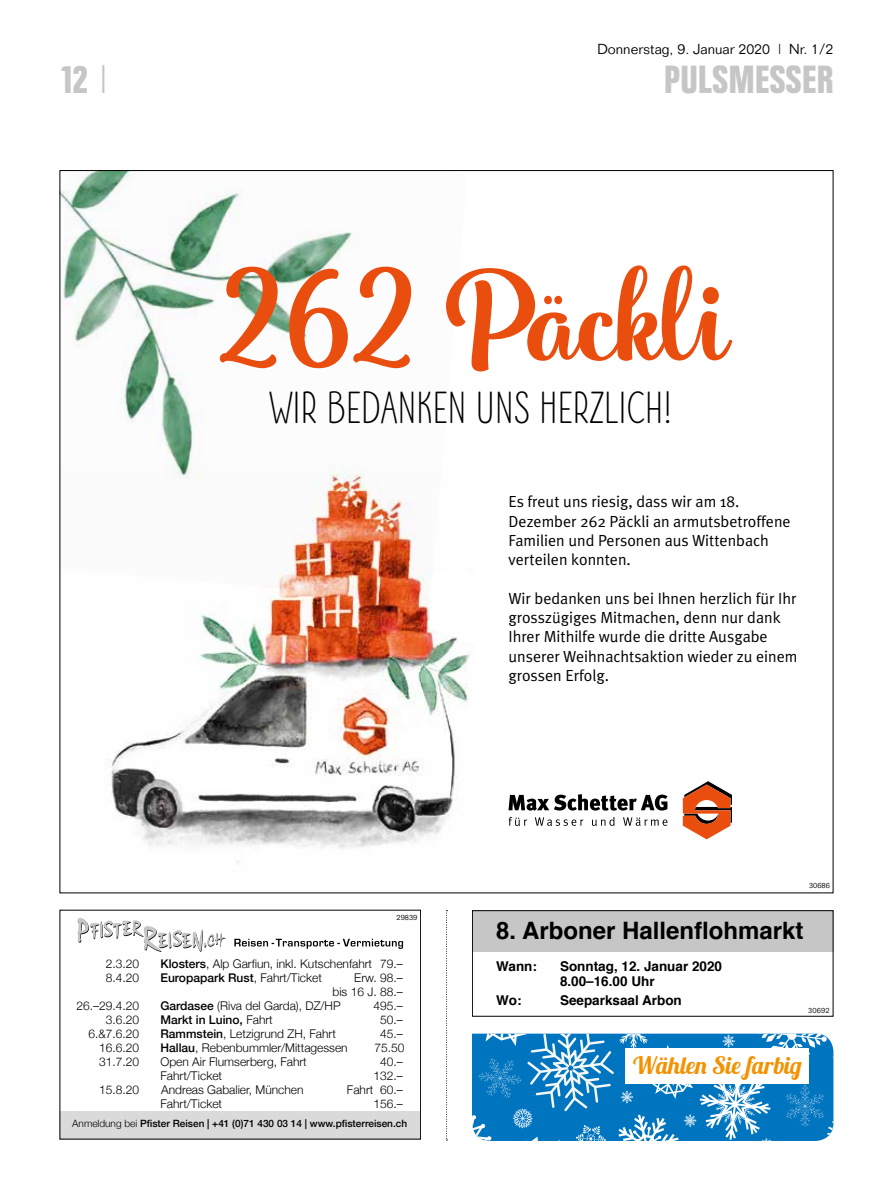
<style>
.page{position:relative;width:893px;height:1191px;background:#fff}
.page>*{position:absolute;margin:0;border:0;box-sizing:border-box;transform-origin:0 0}
.t1{font:800 130.05px "Photo Wall";color:#e94e0f}
.t2{font:45px "Photo Wall Sans";letter-spacing:-.02em;color:#000}
.t3{font:700 39px "Folio Condensed BQ";letter-spacing:.02em;color:#c6c6c6}
.t4{font:700 24px "Helvetica";color:#000}
.t5{font:24px "Lobster 1.3";color:#f39200}
.t6{font:16.05px/19.2px "Meta Plus";color:#000}
.t7{font:300 14.25px "Folio";color:#000}
.t8{font:700 13.5px/15px "Helvetica";color:#000}
.t9{font:300 12px/14px "Helvetica Neue";color:#000;text-align:right}
.t10{font:500 12px "Helvetica Neue";color:#000}
.t11{font:500 10.05px "Helvetica Neue";color:#000}
.t12{font:300 7.5px "Folio";color:#000}
.s1{font-family:"Folio";font-weight:300}
.s2{font-weight:500}
.s3{font-weight:300}
</style>
<div class="page">
<div style="left:472px;top:910px;width:361px;height:41px;background:#c6c6c6"></div>
<div style="left:472px;top:910px;width:361px;height:106px;border:1px solid #000"></div>
<svg style="left:446px;top:910px;width:1px;height:230px"></svg>
<img style="left:106px;top:601px;width:365px;height:262px">
<svg style="left:428px;top:570px;width:47px;height:76px"></svg>
<svg style="left:509px;top:817px;width:18px;height:9px"></svg>
<svg style="left:535px;top:817px;width:48px;height:9px"></svg>
<svg style="left:592px;top:817px;width:23px;height:9px"></svg>
<svg style="left:623px;top:817px;width:44px;height:9px"></svg>
<svg style="left:683px;top:781px;width:49px;height:58px"></svg>
<svg style="left:508px;top:794px;width:160px;height:16px"></svg>
<img style="left:62px;top:172px;width:405px;height:429px">
<div style="left:60px;top:1111px;width:361px;height:28px;background:#dadada"></div>
<svg style="left:77px;top:918px;width:327px;height:34px"></svg>
<svg style="left:472px;top:1033px;width:361px;height:108px;background:#2c8cc9"></svg>
<div style="left:626px;top:1048px;width:183px;height:35px;background:#fff"></div>
<p class="t7" style="left:597px;top:40px;width:238px">Donnerstag, 9. Januar 2020 | Nr. 1/2</p>
<h3 class="t3" style="left:60px;top:58px;width:50px">12 <span class="s1">|</span></h3>
<h3 class="t3" style="left:664px;top:58px;width:171px">PULSMESSER</h3>
<h1 class="t1" style="left:214px;top:239px;width:515px">262 Päckli</h1>
<h2 class="t2" style="left:269px;top:378px;width:405px">WIR BEDANKEN UNS HERZLICH!</h2>
<h3 class="t6" style="left:508px;top:492px;width:284px">Es freut uns riesig, dass wir am 18.<br>Dezember 262 Päckli an armutsbetroffene Familien und Personen aus Wittenbach verteilen konnten.</h3>
<h3 class="t6" style="left:508px;top:588px;width:290px">Wir bedanken uns bei Ihnen herzlich für Ihr grosszügiges Mitmachen, denn nur dank Ihrer Mithilfe wurde die dritte Ausgabe unserer Weihnachtsaktion wieder zu einem grossen Erfolg.</h3>
<p class="t12" style="left:396px;top:913px;width:22px">29839</p>
<p class="t9" style="left:106px;top:956px;width:35px">2.3.20</p>
<p class="t9" style="left:161px;top:956px;width:244px"><span class="s2">Klosters</span>, Alp Garfiun, inkl. Kutschenfahrt 79.–</p>
<p class="t9" style="left:106px;top:970px;width:35px">8.4.20</p>
<p class="t10" style="left:161px;top:968px;width:163px">Europapark Rust<span class="s3">, Fahrt/Ticket</span></p>
<p class="t9" style="left:332px;top:970px;width:72px">Erw. 98.–<br>bis 16 J. 88.–</p>
<p class="t9" style="left:77px;top:998px;width:64px">26.–29.4.20</p>
<p class="t9" style="left:161px;top:998px;width:182px"><span class="s2">Gardasee</span> (Riva del Garda), DZ/HP</p>
<p class="t9" style="left:373px;top:998px;width:31px">495.–</p>
<p class="t9" style="left:106px;top:1012px;width:35px">3.6.20</p>
<p class="t10" style="left:161px;top:1010px;width:114px">Markt in Luino, <span class="s3">Fahrt</span></p>
<p class="t9" style="left:380px;top:1012px;width:24px">50.–</p>
<p class="t9" style="left:89px;top:1026px;width:52px">6.&amp;7.6.20</p>
<p class="t9" style="left:161px;top:1026px;width:177px"><span class="s2">Rammstein</span>, Letzigrund ZH, Fahrt</p>
<p class="t9" style="left:380px;top:1026px;width:24px">45.–</p>
<p class="t9" style="left:99px;top:1040px;width:42px">16.6.20</p>
<p class="t9" style="left:161px;top:1040px;width:189px"><span class="s2">Hallau</span>, Rebenbummler/Mittagessen</p>
<p class="t9" style="left:374px;top:1040px;width:32px">75.50</p>
<p class="t9" style="left:99px;top:1053px;width:42px">31.7.20</p>
<p class="t9" style="left:161px;top:1053px;width:148px">Open Air Flumserberg, Fahrt</p>
<p class="t9" style="left:380px;top:1053px;width:24px">40.–</p>
<p class="t9" style="left:161px;top:1067px;width:63px">Fahrt/Ticket</p>
<p class="t9" style="left:373px;top:1067px;width:31px">132.–</p>
<p class="t9" style="left:99px;top:1081px;width:42px">15.8.20</p>
<p class="t9" style="left:161px;top:1081px;width:144px">Andreas Gabalier, München</p>
<p class="t9" style="left:347px;top:1081px;width:57px">Fahrt 60.–</p>
<p class="t9" style="left:161px;top:1095px;width:63px">Fahrt/Ticket</p>
<p class="t9" style="left:373px;top:1095px;width:31px">156.–</p>
<p class="t11" style="left:72px;top:1115px;width:336px"><span class="s3">Anmeldung bei</span> Pfister Reisen | +41 (0)71 430 03 14 | www.pfisterreisen.ch</p>
<p class="t12" style="left:809px;top:881px;width:22px">30686</p>
<h3 class="t4" style="left:496px;top:911px;width:309px">8. Arboner Hallenflohmarkt</h3>
<p class="t8" style="left:496px;top:959px;width:42px">Wann:</p>
<p class="t8" style="left:560px;top:959px;width:164px">Sonntag, 12. Januar 2020<br>8.00–16.00 Uhr</p>
<p class="t8" style="left:496px;top:993px;width:27px">Wo:</p>
<p class="t8" style="left:560px;top:993px;width:123px">Seeparksaal Arbon</p>
<p class="t12" style="left:808px;top:1006px;width:23px">30692</p>
<h3 class="t5" style="left:633px;top:1050px;width:170px">Wählen Sie farbig</h3>
</div>
